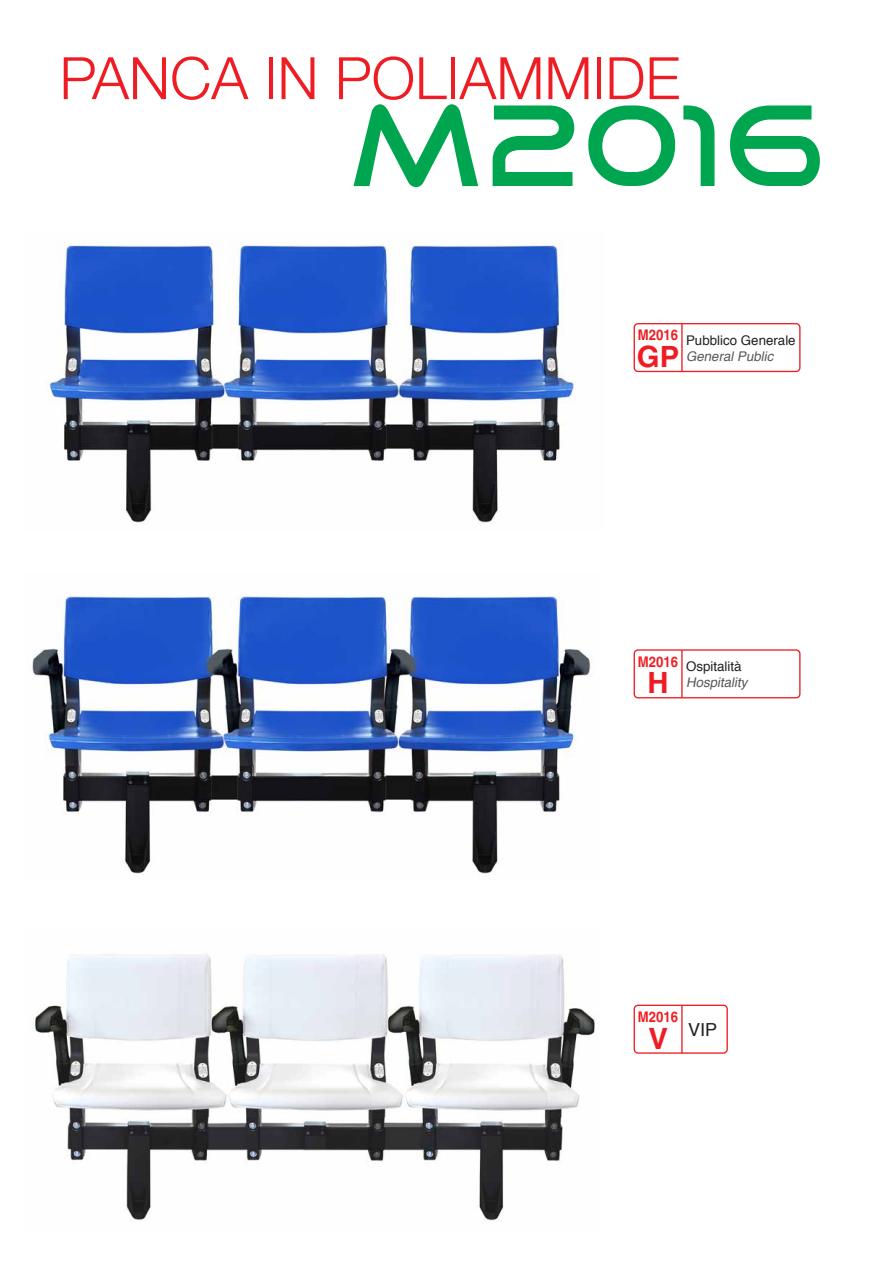
<style>
.page{position:relative;width:893px;height:1263px;background:#fff}
.page>*{position:absolute;margin:0;border:0;box-sizing:border-box;transform-origin:0 0}
.t1{font:117.9px "Good Times";color:#00a54f}
.t2{font:300 58.5px "Helvetica Neue";color:#ee1d23}
.t3{font:700 29.25px "Helvetica";color:#ee1d23}
.t4{font:18px "Helvetica";color:#231f20}
.t5{font:700 14.7px "Helvetica";color:#ee1d23;scale:.9 1}
.t6{font:13.35px "Helvetica";color:#231f20}
.t7{font:italic 13.35px "Helvetica";color:#57585a}
</style>
<div class="page">
<div style="left:634px;top:323px;width:166px;height:49px;border:1px solid #ee1d23;border-radius:4px"></div>
<hr style="left:681px;top:324px;width:2px;height:48px;background:#ee1d23">
<div style="left:634px;top:649px;width:166px;height:49px;border:1px solid #ee1d23;border-radius:4px"></div>
<hr style="left:681px;top:650px;width:2px;height:48px;background:#ee1d23">
<div style="left:634px;top:1005px;width:94px;height:49px;border:1px solid #ee1d23;border-radius:4px"></div>
<hr style="left:681px;top:1005px;width:2px;height:48px;background:#ee1d23">
<img style="left:47px;top:241px;width:529px;height:282px">
<img style="left:35px;top:954px;width:560px;height:267px">
<img style="left:32px;top:596px;width:559px;height:278px">
<p class="t2" style="left:60px;top:31px;width:622px">PANCA IN POLIAMMIDE</p>
<p class="t1" style="left:350px;top:90px;width:484px">M2016</p>
<p class="t5" style="left:638px;top:326px;width:46px">M2016</p>
<p class="t3" style="left:637px;top:339px;width:44px">GP</p>
<p class="t6" style="left:686px;top:330px;width:111px">Pubblico Generale</p>
<p class="t7" style="left:686px;top:346px;width:93px">GeneralPublic</p>
<p class="t5" style="left:638px;top:652px;width:46px">M2016</p>
<p class="t3" style="left:648px;top:665px;width:23px">H</p>
<p class="t6" style="left:686px;top:656px;width:57px">Ospitalità</p>
<p class="t7" style="left:686px;top:672px;width:67px">Hospitality</p>
<p class="t5" style="left:638px;top:1008px;width:46px">M2016</p>
<p class="t3" style="left:648px;top:1020px;width:21px">V</p>
<p class="t4" style="left:688px;top:1016px;width:31px">VIP</p>
</div>
